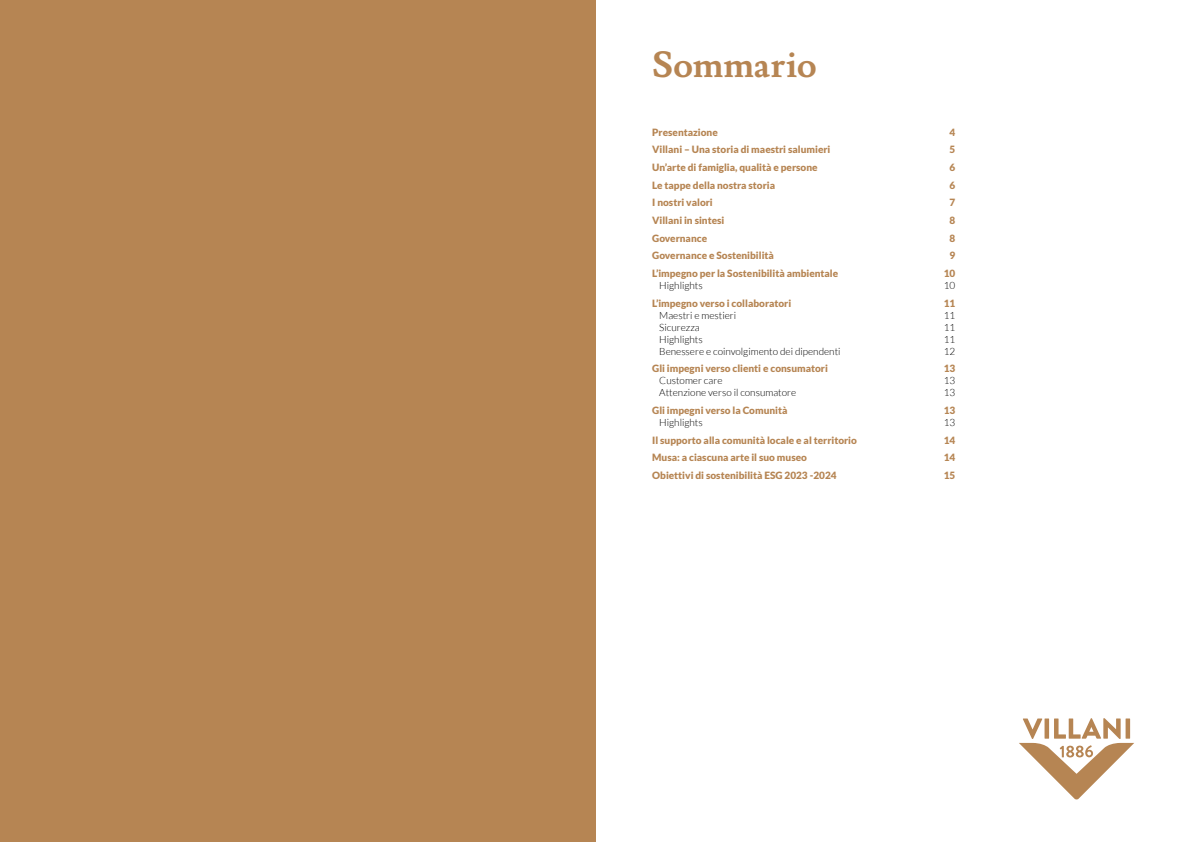
<style>
.page{position:relative;width:1191px;height:842px;background:#fff}
.page>*{position:absolute;margin:0;border:0;box-sizing:border-box;transform-origin:0 0}
.t1{font:700 36px "Lusitana";color:#b68553}
.t2{font:900 10px "Lato";color:#b68553}
.t3{font:300 10px "Lato";color:#000}
</style>
<div class="page">
<div style="left:0;top:0;width:595px;height:842px;background:#b68553"></div>
<svg style="left:1019px;top:718px;width:115px;height:81px"></svg>
<h1 class="t1" style="left:652px;top:43px;width:166px">Sommario</h1>
<p class="t2" style="left:652px;top:126px;width:67px">Presentazione</p>
<p class="t2" style="left:949px;top:126px;width:7px">4</p>
<p class="t2" style="left:652px;top:144px;width:180px">Villani – Una storia di maestri salumieri</p>
<p class="t2" style="left:949px;top:144px;width:7px">5</p>
<p class="t2" style="left:652px;top:161px;width:167px">Un’arte di famiglia, qualità e persone</p>
<p class="t2" style="left:949px;top:161px;width:7px">6</p>
<p class="t2" style="left:652px;top:179px;width:124px">Le tappe della nostra storia</p>
<p class="t2" style="left:949px;top:179px;width:7px">6</p>
<p class="t2" style="left:652px;top:197px;width:62px">I nostri valori</p>
<p class="t2" style="left:949px;top:197px;width:7px">7</p>
<p class="t2" style="left:652px;top:214px;width:74px">Villani in sintesi</p>
<p class="t2" style="left:949px;top:214px;width:7px">8</p>
<p class="t2" style="left:652px;top:232px;width:56px">Governance</p>
<p class="t2" style="left:949px;top:232px;width:7px">8</p>
<p class="t2" style="left:652px;top:250px;width:123px">Governance e Sostenibilità</p>
<p class="t2" style="left:949px;top:250px;width:7px">9</p>
<p class="t2" style="left:652px;top:267px;width:187px">L’impegno per la Sostenibilità ambientale</p>
<p class="t2" style="left:943px;top:267px;width:13px">10</p>
<p class="t3" style="left:659px;top:280px;width:45px">Highlights</p>
<p class="t3" style="left:943px;top:280px;width:13px">10</p>
<p class="t2" style="left:652px;top:297px;width:140px">L’impegno verso i collaboratori</p>
<p class="t2" style="left:943px;top:297px;width:13px">11</p>
<p class="t3" style="left:659px;top:310px;width:78px">Maestri e mestieri</p>
<p class="t3" style="left:943px;top:310px;width:13px">11</p>
<p class="t3" style="left:659px;top:322px;width:42px">Sicurezza</p>
<p class="t3" style="left:943px;top:322px;width:13px">11</p>
<p class="t3" style="left:659px;top:334px;width:45px">Highlights</p>
<p class="t3" style="left:943px;top:334px;width:13px">11</p>
<p class="t3" style="left:659px;top:346px;width:183px">Benessere e coinvolgimento dei dipendenti</p>
<p class="t3" style="left:943px;top:346px;width:13px">12</p>
<p class="t2" style="left:652px;top:363px;width:177px">Gli impegni verso clienti e consumatori</p>
<p class="t2" style="left:943px;top:363px;width:13px">13</p>
<p class="t3" style="left:659px;top:375px;width:65px">Customer care</p>
<p class="t3" style="left:943px;top:375px;width:13px">13</p>
<p class="t3" style="left:659px;top:387px;width:138px">Attenzione verso il consumatore</p>
<p class="t3" style="left:943px;top:387px;width:13px">13</p>
<p class="t2" style="left:652px;top:404px;width:137px">Gli impegni verso la Comunità</p>
<p class="t2" style="left:943px;top:404px;width:13px">13</p>
<p class="t3" style="left:659px;top:417px;width:45px">Highlights</p>
<p class="t3" style="left:943px;top:417px;width:13px">13</p>
<p class="t2" style="left:652px;top:434px;width:206px">Il supporto alla comunità locale e al territorio</p>
<p class="t2" style="left:943px;top:434px;width:13px">14</p>
<p class="t2" style="left:652px;top:452px;width:156px">Musa: a ciascuna arte il suo museo</p>
<p class="t2" style="left:943px;top:452px;width:13px">14</p>
<p class="t2" style="left:652px;top:469px;width:186px">Obiettivi di sostenibilità ESG 2023 -2024</p>
<p class="t2" style="left:943px;top:469px;width:13px">15</p>
</div>
